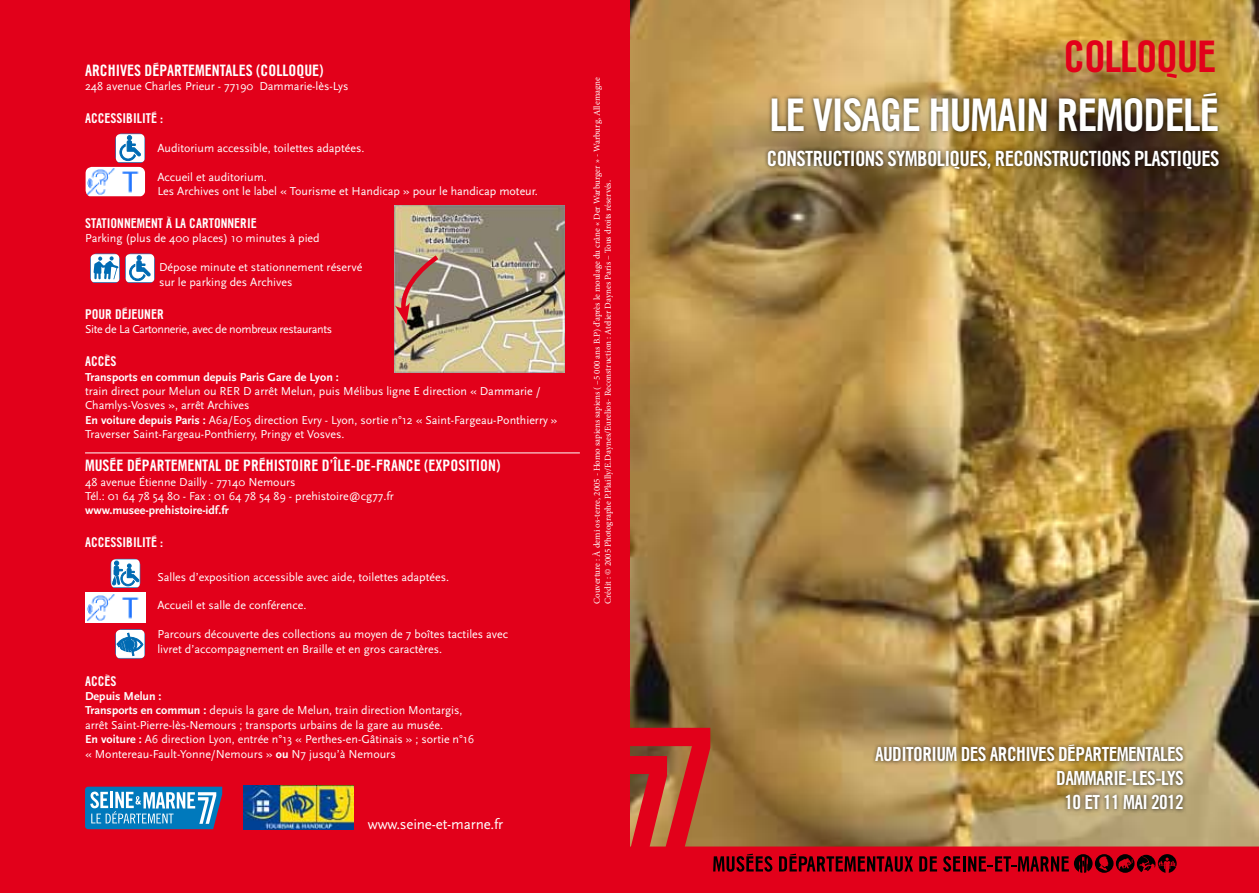
<style>
.page{position:relative;width:1259px;height:893px;background:#fff}
.page>*{position:absolute;margin:0;border:0;box-sizing:border-box;transform-origin:0 0}
.t1{font:45px "My Trade Std Bd Cn 20";letter-spacing:-.03em;color:#fff}
.t2{font:43.5px "My Trade Std Bd Cn 20";letter-spacing:-.03em;color:#e2001a}
.t3{font:21px "My Trade Std Bd Cn 20";letter-spacing:-.03em;color:#fff}
.t4{font:19.5px/24px "My Trade Std Bd Cn 20";letter-spacing:-.03em;color:#fff;text-align:right}
.t5{font:15.75px "My Trade Std Bd Cn 20";color:#fff}
.t6{font:15px "Scala Sans";letter-spacing:-.01em;color:#fff}
.t7{font:13.5px "My Trade Std Bd Cn 20";color:#fff}
.t8{font:12px/14.4px "Scala Sans";color:#fff}
.t9{font:700 12px "Scala Sans";color:#fff}
.t10{font:12px "Scala Sans";letter-spacing:-.03em;color:#fff}
.t11{font:9px/10.8px "Minion Pro";color:#fff}
.s1{font-weight:700}
</style>
<div class="page">
<img style="left:629px;top:0;width:630px;height:728px">
<svg style="left:629px;top:728px;width:630px;height:165px;background:#bb563e"></svg>
<svg style="left:713px;top:854px;width:59px;height:18px"></svg>
<svg style="left:779px;top:854px;width:134px;height:18px;background:#7e000e"></svg>
<svg style="left:919px;top:856px;width:18px;height:15px"></svg>
<svg style="left:943px;top:856px;width:17px;height:16px"></svg>
<hr style="left:962px;top:856px;width:3px;height:15px;background:#000">
<svg style="left:968px;top:854px;width:208px;height:19px;background:#80000e"></svg>
<div style="left:0;top:0;width:629px;height:893px;background:#e2001a"></div>
<div style="left:763px;top:89px;width:459px;height:84px;background:#000;opacity:.75"></div>
<svg style="left:85px;top:787px;width:137px;height:42px;background:#4697c8"></svg>
<div style="left:871px;top:740px;width:316px;height:74px;background:#000;opacity:.75"></div>
<hr style="left:85px;top:453px;width:495px;height:1px;background:#fff">
<svg style="left:115px;top:134px;width:30px;height:29px"></svg>
<svg style="left:90px;top:254px;width:65px;height:29px;background:#adb4cd"></svg>
<svg style="left:111px;top:559px;width:29px;height:29px"></svg>
<svg style="left:115px;top:629px;width:30px;height:30px"></svg>
<img style="left:86px;top:167px;width:59px;height:29px">
<img style="left:86px;top:593px;width:59px;height:29px">
<img style="left:395px;top:205px;width:169px;height:167px">
<img style="left:243px;top:786px;width:110px;height:43px">
<svg style="left:395px;top:253px;width:46px;height:71px;background:#a27f70"></svg>
<h3 class="t5" style="left:85px;top:60px;width:240px">ARCHIVES DÉPARTEMENTALES (COLLOQUE)</h3>
<p class="t8" style="left:85px;top:79px;width:265px">248 avenue Charles Prieur - 77190 Dammarie-lès-Lys</p>
<p class="t7" style="left:85px;top:110px;width:79px">ACCESSIBILITÉ :</p>
<p class="t8" style="left:157px;top:141px;width:209px">Auditorium accessible, toilettes adaptées.</p>
<p class="t8" style="left:157px;top:170px;width:382px">Accueil et auditorium.<br>Les Archives ont le label « Tourisme et Handicap » pour le handicap moteur.</p>
<p class="t7" style="left:85px;top:215px;width:173px">STATIONNEMENT À LA CARTONNERIE</p>
<p class="t8" style="left:85px;top:232px;width:236px">Parking (plus de 400 places) 10 minutes à pied</p>
<p class="t8" style="left:159px;top:260px;width:205px">Dépose minute et stationnement réservé sur le parking des Archives</p>
<p class="t7" style="left:85px;top:306px;width:80px">POUR DÉJEUNER</p>
<p class="t10" style="left:85px;top:323px;width:249px">Site de La Cartonnerie, avec de nombreux restaurants</p>
<p class="t7" style="left:85px;top:353px;width:33px">ACC ÈS</p>
<p class="t9" style="left:85px;top:370px;width:255px">Transports en commun depuis Paris Gare de Lyon :</p>
<p class="t8" style="left:85px;top:384px;width:474px">train direct pour Melun ou RER D arrêt Melun, puis Mélibus ligne E direction « Dammarie / Chamlys-Vosves », arrêt Archives<br><span class="s1">En voiture depuis Paris :</span> A6a/E05 direction Evry - Lyon, sortie n°12 « Saint-Fargeau-Ponthierry » Traverser Saint-Fargeau-Ponthierry, Pringy et Vosves.</p>
<h3 class="t5" style="left:85px;top:456px;width:417px">MUSÉE DÉPARTEMENTAL DE PRÉHISTOIRE D’ÎLE-DE-FRANCE (EXPOSITION)</h3>
<p class="t8" style="left:85px;top:475px;width:310px">48 avenue Étienne Dailly - 77140 Nemours<br>Tél.: 01 64 78 54 80 - Fax : 01 64 78 54 89 - prehistoire@cg77.fr</p>
<p class="t9" style="left:85px;top:504px;width:145px">www.musee-prehistoire-idf.fr</p>
<p class="t7" style="left:85px;top:534px;width:79px">ACCESSIBILITÉ :</p>
<p class="t8" style="left:157px;top:570px;width:293px">Salles d’exposition accessible avec aide, toilettes adaptées.</p>
<p class="t8" style="left:157px;top:598px;width:151px">Accueil et salle de conférence.</p>
<p class="t8" style="left:157px;top:627px;width:352px">Parcours découverte des collections au moyen de 7 boîtes tactiles avec livret d’accompagnement en Braille et en gros caractères.</p>
<p class="t7" style="left:85px;top:672px;width:33px">ACC ÈS</p>
<p class="t8" style="left:85px;top:689px;width:391px"><span class="s1">Depuis Melun :<br>Transports en commun :</span> depuis la gare de Melun, train direction Montargis, arrêt Saint-Pierre-lès-Nemours ; transports urbains de la gare au musée.<br><span class="s1">En voiture :</span> A6 direction Lyon, entrée n°13 « Perthes-en-Gâtinais » ; sortie n°16 « Montereau-Fault-Yonne/Nemours » <span class="s1">ou</span> N7 jusqu’à Nemours</p>
<p class="t6" style="left:368px;top:816px;width:137px">www.seine-et-marne.fr</p>
<p class="t11" style="left:591px;top:604px;width:528px;rotate:-90deg">Couverture : À demi os-terre, 2005 - Homo sapiens sapiens ( –5 000 ans B.P) d’après le moulage du crâne « Der Warburger » - Warburg, Allemagne<br>Crédit : © 2005 Photographe P.Plailly/E.Daynes/Eurelios- Reconstruction : Atelier Daynes Paris – Tous droits réservés.</p>
<h2 class="t2" style="left:1063px;top:30px;width:154px">COLLOQUE</h2>
<h1 class="t1" style="left:769px;top:87px;width:451px">LE VISAGE HUMAIN REMODELÉ</h1>
<h3 class="t3" style="left:767px;top:146px;width:454px">CONSTRUCTIONS SYMBOLIQUES, RECONSTRUCTIONS PLASTIQUES</h3>
<h3 class="t4" style="left:875px;top:742px;width:310px">AUDITORIUM DES ARCHIVES DÉPARTEMENTALES<br>DAMMARIE-LES-LYS<br>10 ET 11 MAI 2012</h3>
</div>
